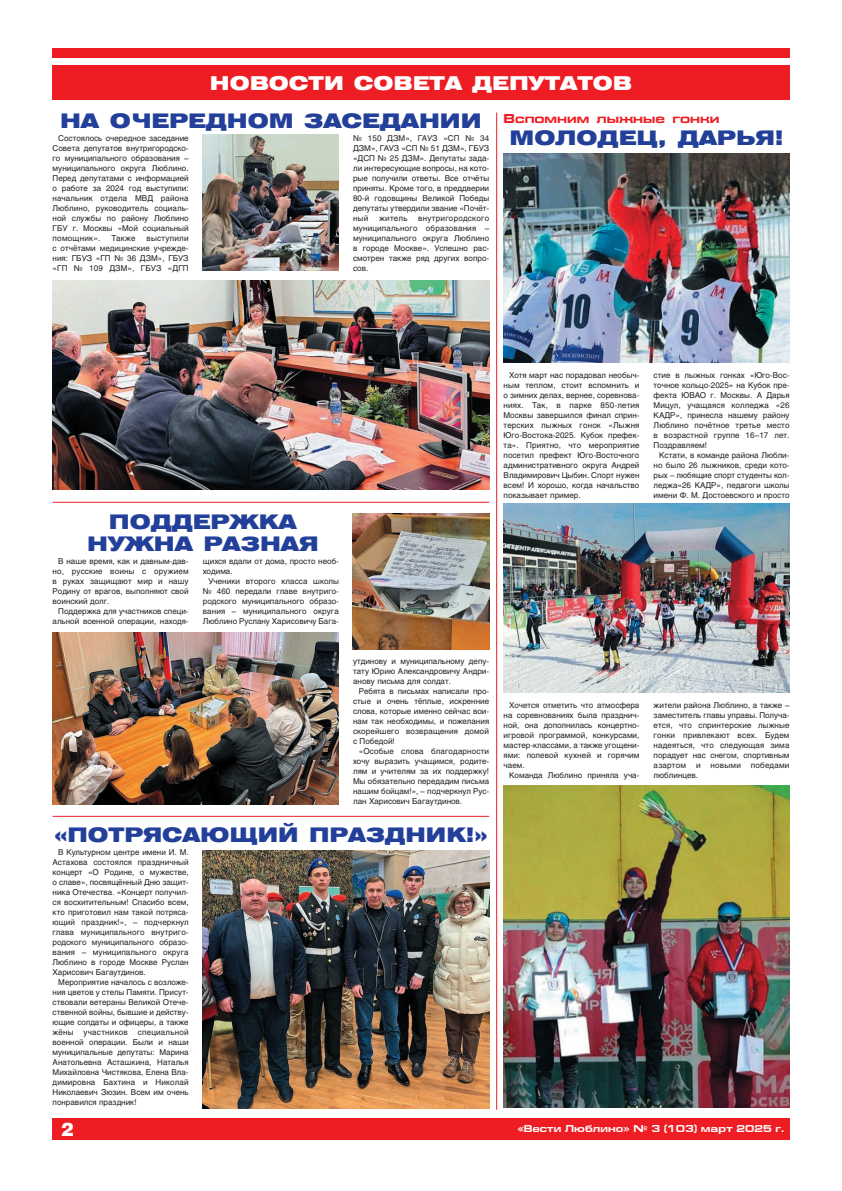
<style>
.page{position:relative;width:842px;height:1191px;background:#fff}
.page>*{position:absolute;margin:0;border:0;box-sizing:border-box;transform-origin:0 0}
.t1{font:20px/22px "Helios Ext Black C";color:#223f99;text-align:center}
.t2{font:19px "Helios Ext Black C";color:#fff}
.t3{font:18.7px "Helios Black C";color:#fff}
.t4{font:700 13px "Eurofont Extended C";color:#ee1d23}
.t5{font:700 10px "Europe Extended C";color:#fff}
.t6{font:8px/10px "Helios C";color:#231f20;text-align:justify}
</style>
<div class="page">
<div style="left:52px;top:1118px;width:737px;height:22px;background:#ee1d23"></div>
<div style="left:52px;top:48px;width:737px;height:10px;background:#ee1d23"></div>
<hr style="left:496px;top:113px;width:1px;height:996px;background:#ee1d23">
<div style="left:52px;top:65px;width:737px;height:35px;background:#ee1d23"></div>
<hr style="left:53px;top:816px;width:436px;height:1px;background:#ee1d23">
<hr style="left:53px;top:502px;width:436px;height:1px;background:#ee1d23">
<img style="left:53px;top:280px;width:436px;height:210px">
<img style="left:203px;top:134px;width:136px;height:136px">
<img style="left:203px;top:851px;width:286px;height:257px">
<img style="left:353px;top:514px;width:136px;height:135px">
<img style="left:53px;top:632px;width:286px;height:172px">
<img style="left:504px;top:153px;width:285px;height:210px">
<img style="left:504px;top:504px;width:285px;height:188px">
<img style="left:504px;top:785px;width:285px;height:322px">
<h2 class="t2" style="left:210px;top:76px;width:424px">НОВОСТИ СОВЕТА ДЕПУТАТОВ</h2>
<h3 class="t4" style="left:504px;top:114px;width:217px">Вспомним лыжные гонки</h3>
<h1 class="t1" style="left:510px;top:128px;width:275px">МОЛОДЕЦ, ДАРЬЯ!</h1>
<h1 class="t1" style="left:60px;top:111px;width:423px">НА ОЧЕРЕДНОМ ЗАСЕДАНИИ</h1>
<p class="t6" style="left:53px;top:133px;width:138px;text-indent:6px">Состоялось очередное заседание Совета депутатов внутригородско&shy;го муниципального образования – муниципального округа Люблино.<br>Перед депутатами с информацией о работе за 2024 год выступили: начальник отдела МВД района Люблино, руководитель социаль&shy;ной службы по району Люблино ГБУ г. Москвы «Мой социальный помощник».</p>
<p class="t6" style="left:353px;top:133px;width:138px">№ 150 ДЗМ», ГАУЗ «СП № 34<br>ДЗМ», ГАУЗ «СП № 51 ДЗМ», ГБУЗ «ДСП № 25 ДЗМ». Депутаты зада&shy;ли интересующие вопросы, на кото&shy;рые получили ответы. Все отчёты приняты. Кроме того, в преддверии 80-й годовщины Великой Победы депутаты утвердили звание «Почёт&shy;ный</p>
<p class="t6" style="left:353px;top:213px;width:138px;text-indent:65px">внутригородского муниципального образования – муниципального округа Люблино в городе Москве». Успешно рас&shy;смотрен также ряд других вопро&shy;сов.</p>
<p class="t6" style="left:379px;top:213px;width:30px">житель</p>
<p class="t6" style="left:111px;top:233px;width:26px">Также</p>
<p class="t6" style="left:53px;top:233px;width:138px;text-indent:94px">выступили с отчётами медицинские учрежде&shy;ния: ГБУЗ «ГП № 36 ДЗМ», ГБУЗ «ГП № 109 ДЗМ», ГБУЗ «ДГП</p>
<h1 class="t1" style="left:87px;top:512px;width:233px">ПОДДЕРЖКА<br>НУЖНА РАЗНАЯ</h1>
<p class="t6" style="left:53px;top:557px;width:138px;text-indent:6px">В наше время, как и давным-дав&shy;но, русские воины с оружием в руках защищают мир и нашу Родину от врагов, выполняют свой воинский долг.</p>
<p class="t6" style="left:53px;top:607px;width:138px;text-align:right">Поддержка для участников специ&shy;альной военной операции, находя-</p>
<p class="t6" style="left:203px;top:557px;width:138px">щихся вдали от дома, просто необ&shy;ходима.</p>
<p class="t6" style="left:203px;top:577px;width:138px;text-indent:6px">Ученики второго класса школы № 460 передали главе внутриго&shy;родского муниципального образо&shy;вания – муниципального округа Люблино Руслану Харисовичу Бага-</p>
<p class="t6" style="left:353px;top:657px;width:138px">утдинову и муниципальному депу&shy;тату Юрию Александровичу Андри&shy;анову письма для солдат.</p>
<p class="t6" style="left:353px;top:687px;width:138px;text-indent:6px">Ребята в письмах написали про&shy;стые и очень тёплые, искренние слова, которые именно сейчас вои&shy;нам так необходимы, и пожелания скорейшего возвращения домой с Победой!</p>
<p class="t6" style="left:353px;top:747px;width:138px;text-indent:6px">«Особые слова благодарности хочу выразить учащимся, родите&shy;лям и учителям за их поддержку!<br>Мы обязательно передадим письма нашим бойцам!», – подчеркнул Рус&shy;лан Харисович Багаутдинов.</p>
<h1 class="t1" style="left:54px;top:825px;width:435px">«ПОТРЯСАЮЩИЙ ПРАЗДНИК!»</h1>
<p class="t6" style="left:53px;top:847px;width:138px;text-indent:6px">В Культурном центре имени И. М.<br>Астахова состоялся праздничный концерт «О Родине, о мужестве, о славе», посвящённый Дню защит&shy;ника Отечества. «Концерт получил&shy;ся восхитительным! Спасибо всем, кто приготовил нам такой потряса&shy;ющий праздник!», – подчеркнул глава муниципального внутриго&shy;родского муниципального образо&shy;вания – муниципального округа Люблино в городе Москве Руслан Харисович Багаутдинов.</p>
<p class="t6" style="left:53px;top:977px;width:138px;text-indent:6px">Мероприятие началось с возложе&shy;ния цветов у стелы Памяти. Присут&shy;ствовали ветераны Великой Отече&shy;ственной войны, бывшие и действу&shy;ющие солдаты и офицеры, а также жёны участников специальной военной операции. Были и наши муниципальные депутаты: Марина Анатольевна Асташкина, Наталья Михайловна Чистякова, Елена Вла&shy;димировна Бахтина и Николай Николаевич Зюзин. Всем им очень понравился праздник!</p>
<p class="t6" style="left:504px;top:370px;width:137px;text-indent:6px">Хотя март нас порадовал необыч&shy;ным теплом, стоит вспомнить и о зимних делах, вернее, соревнова&shy;ниях. Так, в парке 850-летия Москвы завершился финал сприн&shy;терских лыжных гонок «Лыжня Юго-Востока-2025. Кубок префек&shy;та». Приятно, что мероприятие посетил префект Юго-Восточного административного округа Андрей Владимирович Цыбин. Спорт нужен всем! И хорошо, когда начальство показывает пример.</p>
<p class="t6" style="left:654px;top:370px;width:137px">стие в лыжных гонках «Юго-Вос&shy;точное кольцо-2025» на Кубок пре&shy;фекта ЮВАО г. Москвы. А Дарья Мицул, учащаяся колледжа «26<br>КАДР», принесла нашему району Люблино почётное третье место в возрастной группе 16–17 лет.<br>Поздравляем!</p>
<p class="t6" style="left:654px;top:450px;width:137px;text-indent:6px">Кстати, в команде района Любли&shy;но было 26 лыжников, среди кото&shy;рых – любящие спорт студенты кол&shy;леджа«26 КАДР», педагоги школы имени Ф. М. Достоевского и просто</p>
<p class="t6" style="left:504px;top:700px;width:137px;text-indent:6px">Хочется отметить что атмосфера на соревнованиях была празднич&shy;ной, она дополнилась концертно&shy;игровой программой, конкурсами, мастер-классами, а также угощени&shy;ями: полевой кухней и горячим чаем.</p>
<p class="t6" style="left:509px;top:770px;width:132px">Команда Люблино приняла уча-</p>
<p class="t6" style="left:654px;top:700px;width:137px">жители района Люблино, а также – заместитель главы управы. Получа&shy;ется, что спринтерские лыжные гонки привлекают всех. Будем надеяться, что следующая зима порадует нас снегом, спортивным азартом и новыми победами люблинцев.</p>
<h3 class="t3" style="left:61px;top:1122px;width:14px">2</h3>
<p class="t5" style="left:518px;top:1125px;width:268px">«Вести Люблино» № 3 (103) март 2025 г.</p>
</div>
